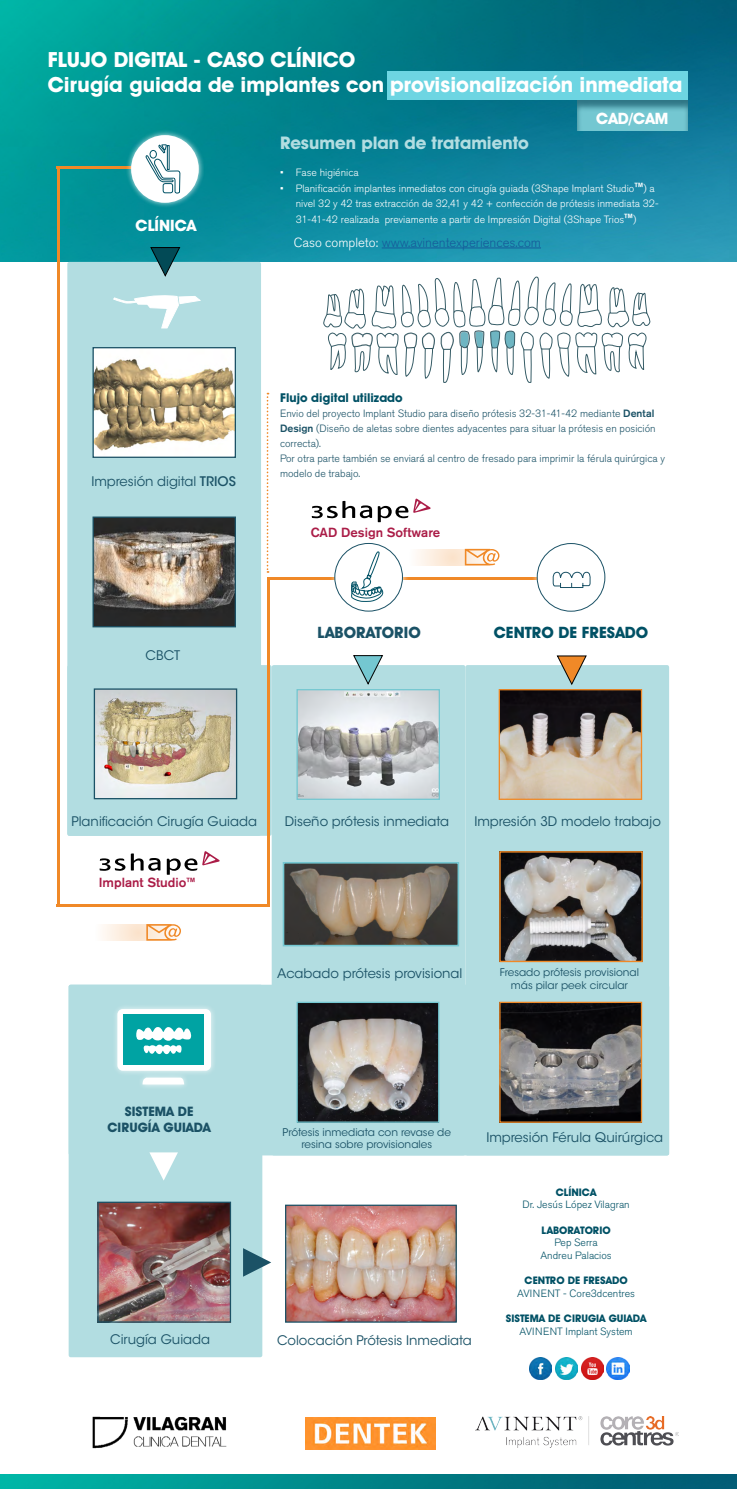
<style>
.page{position:relative;width:737px;height:1489px;background:#fff}
.page>*{position:absolute;margin:0;border:0;box-sizing:border-box;transform-origin:0 0}
.t1{font:700 21px/25.2px "Avant Garde IT Cby BT";color:#fff}
.t2{font:700 17.5px "Avant Garde IT Cby BT";color:#b2dde1}
.t3{font:700 15.75px "Avant Garde IT Cby BT";color:#005165}
.t4{font:700 15.75px "Avant Garde IT Cby BT";color:#fff}
.t5{font:700 15.75px "Avant Garde IT Cby BT";color:#1b5266}
.t6{font:13.12px "ITC Avant Garde Std";color:#1b5266}
.t7{font:300 13.12px "Akzidenz Grotesk Pro";color:#165b9a}
.t8{font:500 13.12px "Akzidenz Grotesk Pro";color:#aa1c47}
.t9{font:700 13.12px/15.8px "Avant Garde IT Cby BT";color:#1b5266;text-align:center}
.t10{font:700 12.25px "Avant Garde IT Cby BT";color:#005165}
.t11{font:300 10.5px/14.9px "Akzidenz Grotesk Pro";color:#1b5266}
.t12{font:300 10.5px/15.3px "Akzidenz Grotesk Pro";color:#fff}
.t13{font:10.5px/12.6px "ITC Avant Garde Std";color:#1b5266;text-align:center}
.t14{font:300 10.5px/12.6px "Akzidenz Grotesk Pro";color:#005165;text-align:center}
.t15{font:700 10.5px "Avant Garde IT Cby BT";color:#005165}
.s1{font-weight:500;font-size:13.12px}
.s2{color:#fff}
.s3{font-weight:500}
</style>
<div class="page">
<img style="left:0;top:0;width:737px;height:262px">
<div style="left:568px;top:92px;width:127px;height:40px;background:#005165;opacity:.59"></div>
<svg style="left:102px;top:924px;width:44px;height:16px"></svg>
<svg style="left:417px;top:549px;width:48px;height:16px"></svg>
<hr style="left:57px;top:166px;width:141px;height:3px;background:#f08927">
<div style="left:126px;top:129px;width:78px;height:79px;background:#fff;opacity:.75"></div>
<div style="left:131px;top:135px;width:68px;height:68px;background:#fff;border-radius:50%"></div>
<hr style="left:269px;top:577px;width:336px;height:3px;background:#f08927">
<div style="left:272px;top:665px;width:193px;height:490px;background:#b2dde1;border-radius:2px"></div>
<div style="left:465px;top:665px;width:204px;height:490px;background:#b2dde1;border-radius:2px"></div>
<div style="left:67px;top:665px;width:205px;height:170px;background:#b2dde1;border-radius:2px"></div>
<div style="left:531px;top:537px;width:80px;height:80px;background:#fff"></div>
<div style="left:537px;top:543px;width:68px;height:68px;border:1px solid #1b5266;border-radius:50%"></div>
<svg style="left:378px;top:498px;width:53px;height:24px"></svg>
<svg style="left:312px;top:501px;width:60px;height:17px"></svg>
<svg style="left:131px;top:853px;width:29px;height:17px"></svg>
<svg style="left:99px;top:858px;width:26px;height:12px"></svg>
<svg style="left:167px;top:851px;width:53px;height:23px"></svg>
<div style="left:67px;top:262px;width:194px;height:573px;background:#b2dde1;border-radius:2px"></div>
<div style="left:63px;top:978px;width:205px;height:384px;background:#fff;opacity:.75"></div>
<div style="left:69px;top:984px;width:193px;height:373px;background:#b2dde1;border-radius:2px"></div>
<div style="left:69px;top:984px;width:600px;height:171px;background:#b2dde1;border-radius:2px"></div>
<img style="left:0;top:1474px;width:737px;height:14px">
<div style="left:329px;top:537px;width:79px;height:80px;background:#fff"></div>
<div style="left:334px;top:543px;width:69px;height:68px;border:1px solid #1b5266;border-radius:50%"></div>
<svg style="left:145px;top:144px;width:35px;height:49px"></svg>
<img style="left:99px;top:1203px;width:130px;height:117px">
<div style="left:97px;top:1201px;width:134px;height:121px;border:1px solid #1b5266"></div>
<img style="left:287px;top:1206px;width:168px;height:114px">
<div style="left:285px;top:1204px;width:172px;height:118px;border:1px solid #1b5266"></div>
<hr style="left:382px;top:247px;width:159px;height:1px;background:#165b9a">
<svg style="left:351px;top:551px;width:32px;height:51px"></svg>
<svg style="left:552px;top:571px;width:38px;height:17px"></svg>
<svg style="left:150px;top:247px;width:31px;height:30px"></svg>
<img style="left:298px;top:1003px;width:139px;height:117px">
<div style="left:296px;top:1001px;width:143px;height:121px;border:1px solid #74c7d1"></div>
<img style="left:501px;top:1003px;width:139px;height:117px">
<div style="left:499px;top:1001px;width:143px;height:121px;border:1px solid #f08927"></div>
<img style="left:286px;top:865px;width:170px;height:78px">
<div style="left:283px;top:862px;width:176px;height:84px;border:2px solid #74c7d1"></div>
<img style="left:94px;top:518px;width:140px;height:107px">
<div style="left:92px;top:516px;width:144px;height:111px;border:1px solid #1b5266"></div>
<img style="left:94px;top:349px;width:140px;height:107px">
<div style="left:92px;top:347px;width:144px;height:111px;border:1px solid #1b5266"></div>
<img style="left:298px;top:691px;width:140px;height:107px">
<div style="left:296px;top:689px;width:144px;height:111px;border:1px solid #74c7d1"></div>
<img style="left:500px;top:691px;width:140px;height:107px">
<div style="left:498px;top:689px;width:144px;height:111px;border:1px solid #f08927"></div>
<img style="left:501px;top:853px;width:140px;height:107px">
<div style="left:499px;top:851px;width:144px;height:111px;border:1px solid #f08927"></div>
<img style="left:96px;top:690px;width:139px;height:107px">
<div style="left:94px;top:688px;width:143px;height:111px;border:1px solid #1b5266"></div>
<img style="left:306px;top:1417px;width:129px;height:32px">
<img style="left:92px;top:1416px;width:135px;height:33px">
<img style="left:475px;top:1416px;width:203px;height:31px">
<hr style="left:57px;top:169px;width:2px;height:736px;background:#f08927">
<hr style="left:267px;top:577px;width:2px;height:329px;background:#f08927">
<svg style="left:113px;top:295px;width:88px;height:34px"></svg>
<div style="left:111px;top:1002px;width:106px;height:88px;background:#fff;opacity:.75"></div>
<div style="left:117px;top:1008px;width:94px;height:62px;background:#fff;border-radius:5px"></div>
<div style="left:123px;top:1014px;width:80px;height:51px;background:#00a3a3"></div>
<svg style="left:142px;top:1077px;width:42px;height:7px"></svg>
<svg style="left:136px;top:1027px;width:56px;height:27px"></svg>
<svg style="left:149px;top:1152px;width:29px;height:28px"></svg>
<svg style="left:243px;top:1247px;width:28px;height:29px"></svg>
<hr style="left:57px;top:904px;width:212px;height:2px;background:#f08927">
<svg style="left:353px;top:655px;width:30px;height:30px"></svg>
<svg style="left:556px;top:655px;width:31px;height:30px"></svg>
<svg style="left:323px;top:276px;width:327px;height:107px"></svg>
<div style="left:261px;top:387px;width:13px;height:191px;background:#fff"></div>
<svg style="left:267px;top:393px;width:1px;height:180px"></svg>
<svg style="left:146px;top:924px;width:35px;height:16px"></svg>
<svg style="left:465px;top:549px;width:34px;height:16px"></svg>
<img style="left:529px;top:1357px;width:22px;height:22px">
<img style="left:607px;top:1357px;width:22px;height:22px">
<img style="left:555px;top:1357px;width:22px;height:22px">
<img style="left:581px;top:1357px;width:23px;height:22px">
<div style="left:387px;top:71px;width:301px;height:29px;background:#6dd5e2"></div>
<h1 class="t1" style="left:48px;top:47px;width:636px">FLUJO DIGITAL - CASO CLÍNICO<br>Cirugía guiada de implantes con provisionalización inmediata</h1>
<h3 class="t4" style="left:135px;top:215px;width:62px">CLÍNICA</h3>
<h3 class="t4" style="left:596px;top:108px;width:74px">CAD/CAM</h3>
<h2 class="t2" style="left:280px;top:132px;width:250px">Resumen plan de tratamiento</h2>
<p class="t12" style="left:280px;top:165px;width:80px">• Fase higiénica</p>
<p class="t12" style="left:296px;top:181px;width:364px;text-indent:-16px">• Planificación implantes inmediatos con cirugía guiada (3Shape Implant Studio<span class="s1">™</span>) a nivel 32 y 42 tras extracción de 32,41 y 42 + confección de prótesis inmediata 32-<br>31-41-42 realizada previamente a partir de Impresión Digital (3Shape Trios<span class="s1">™</span>)</p>
<p class="t7" style="left:294px;top:233px;width:249px"><span class="s2">Caso completo:</span> www.avinentexperiences.com</p>
<p class="t6" style="left:91px;top:473px;width:146px">Impresión digital <span class="s3">TRIOS</span></p>
<p class="t6" style="left:146px;top:647px;width:36px">CBCT</p>
<p class="t10" style="left:280px;top:390px;width:124px">Flujo digital utilizado</p>
<p class="t11" style="left:280px;top:406px;width:386px">Envio del proyecto Implant Studio para diseño prótesis 32-31-41-42 mediante <span class="s3">Dental Design</span> (Diseño de aletas sobre dientes adyacentes para situar la prótesis en posición correcta).<br>Por otra parte también se enviará al centro de fresado para imprimir la férula quirúrgica y modelo de trabajo.</p>
<p class="t8" style="left:311px;top:524px;width:131px">CAD Design Software</p>
<h3 class="t5" style="left:317px;top:622px;width:105px">LABORATORIO</h3>
<h3 class="t3" style="left:494px;top:622px;width:156px">CENTRO DE FRESADO</h3>
<p class="t6" style="left:72px;top:813px;width:187px">Planificación Cirugía Guiada</p>
<p class="t8" style="left:99px;top:873px;width:98px">Implant Studio™</p>
<p class="t6" style="left:285px;top:813px;width:166px">Diseño prótesis inmediata</p>
<p class="t6" style="left:474px;top:813px;width:188px">Impresión 3D modelo trabajo</p>
<p class="t6" style="left:277px;top:964px;width:187px">Acabado prótesis provisional</p>
<p class="t13" style="left:499px;top:966px;width:141px">Fresado prótesis provisional más pilar peek circular</p>
<p class="t9" style="left:107px;top:1103px;width:105px">SISTEMA DE<br>CIRUGÍA GUIADA</p>
<p class="t13" style="left:282px;top:1125px;width:170px">Prótesis inmediata con revase de resina sobre provisionales</p>
<p class="t6" style="left:486px;top:1128px;width:178px">Impresión Férula Quirúrgica</p>
<p class="t6" style="left:110px;top:1331px;width:101px">Cirugía Guiada</p>
<p class="t6" style="left:277px;top:1332px;width:196px">Colocación Prótesis Inmediata</p>
<p class="t15" style="left:556px;top:1185px;width:42px">CLÍNICA</p>
<p class="t14" style="left:522px;top:1198px;width:109px">Dr. Jesús López Vilagran</p>
<p class="t15" style="left:541px;top:1223px;width:70px">LABORATORIO</p>
<p class="t14" style="left:540px;top:1236px;width:73px">Pep Serra<br>Andreu Palacios</p>
<p class="t15" style="left:524px;top:1273px;width:104px">CENTRO DE FRESADO</p>
<p class="t14" style="left:517px;top:1286px;width:119px">AVINENT - Core3dcentres</p>
<p class="t15" style="left:506px;top:1311px;width:142px">SISTEMA DE CIRUGIA GUIADA</p>
<p class="t14" style="left:519px;top:1324px;width:115px">AVINENT Implant System</p>
</div>
